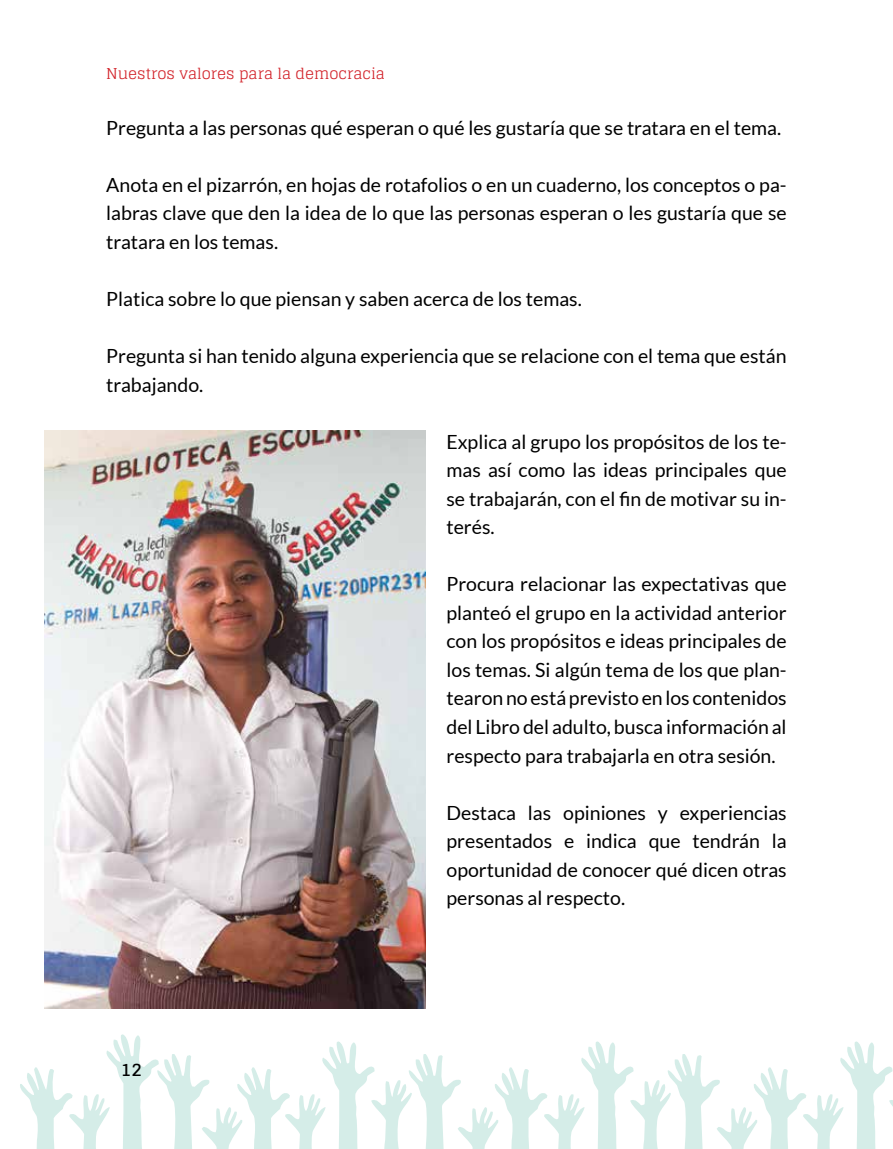
<style>
.page{position:relative;width:893px;height:1149px;background:#fff}
.page>*{position:absolute;margin:0;border:0;box-sizing:border-box;transform-origin:0 0}
.t1{font:19.5px/28.5px "Lato";color:#000;text-align:justify}
.t2{font:700 18px "Glegoo";color:#000}
.t3{font:15px "Glegoo";color:#d2232a}
</style>
<div class="page">
<svg style="left:20px;top:1034px;width:873px;height:114px"></svg>
<img style="left:45px;top:430px;width:380px;height:577px">
<p class="t3" style="left:106px;top:65px;width:280px">Nuestros valores para la democracia</p>
<p class="t1" style="left:106px;top:113px;width:676px">Pregunta a las personas qué esperan o qué les gustaría que se tratara en el tema.</p>
<p class="t1" style="left:106px;top:170px;width:682px">Anota en el pizarrón, en hojas de rotafolios o en un cuaderno, los conceptos o pa&shy;labras clave que den la idea de lo que las personas esperan o les gustaría que se tratara en los temas.</p>
<p class="t1" style="left:106px;top:284px;width:477px">Platica sobre lo que piensan y saben acerca de los temas.</p>
<p class="t1" style="left:106px;top:341px;width:682px">Pregunta si han tenido alguna experiencia que se relacione con el tema que están trabajando.</p>
<p class="t1" style="left:446px;top:427px;width:342px">Explica al grupo los propósitos de los te&shy;mas así como las ideas principales que se trabajarán, con el fin de motivar su in&shy;terés.</p>
<p class="t2" style="left:121px;top:1058px;width:23px">12</p>
<p class="t1" style="left:446px;top:569px;width:342px">Procura relacionar las expectativas que planteó el grupo en la actividad anterior con los propósitos e ideas principales de los temas. Si algún tema de los que plan&shy;tearon no está previsto en los contenidos del Libro del adulto, busca información al respecto para trabajarla en otra sesión.</p>
<p class="t1" style="left:446px;top:797px;width:342px">Destaca las opiniones y experiencias presentados e indica que tendrán la oportunidad de conocer qué dicen otras personas al respecto.</p>
</div>
